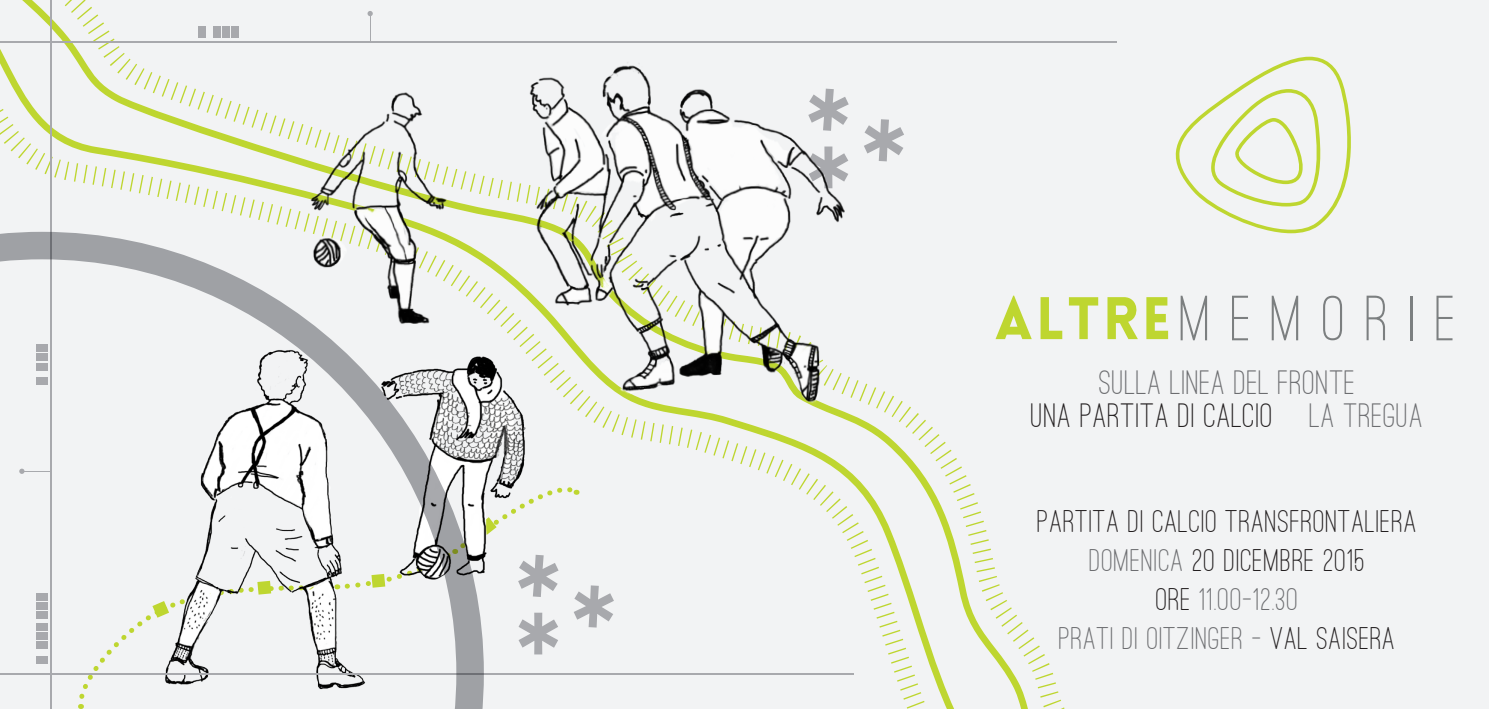
<style>
.page{position:relative;width:1489px;height:709px;background:#fff}
.page>*{position:absolute;margin:0;border:0;box-sizing:border-box;transform-origin:0 0}
.t1{font:500 35px "Ostrich Sans";letter-spacing:.025em;color:#231f20}
.t2{font:500 35px "Ostrich Sans";letter-spacing:.025em;color:#6c6d70}
.t3{font:500 32.5px "Ostrich Sans Rounded";letter-spacing:.03em;color:#231f20}
.t4{font:500 32.5px "Ostrich Sans Rounded";letter-spacing:.03em;color:#6c6d70}
.s1{color:#6c6d70}
.s2{color:#231f20}
.s3{font-family:"Ostrich Sans";color:#231f20}
</style>
<div class="page">
<div style="left:0;top:0;width:1488px;height:709px;background:#f2f3f4"></div>
<svg style="left:853px;top:41px;width:342px;height:668px"></svg>
<img style="left:0;top:0;width:1091px;height:552px">
<img style="left:484px;top:344px;width:242px;height:311px">
<hr style="left:50px;top:0;width:2px;height:709px;background:#a8a9ad">
<div style="left:198px;top:26px;width:8px;height:12px;background:#a8a9ad"></div>
<div style="left:213px;top:26px;width:7px;height:12px;background:#a8a9ad"></div>
<div style="left:222px;top:26px;width:7px;height:12px;background:#a8a9ad"></div>
<div style="left:231px;top:26px;width:7px;height:12px;background:#a8a9ad"></div>
<svg style="left:367px;top:11px;width:6px;height:30px"></svg>
<hr style="left:0;top:41px;width:1116px;height:2px;background:#a8a9ad">
<hr style="left:0;top:673px;width:853px;height:2px;background:#a8a9ad">
<svg style="left:0;top:232px;width:484px;height:477px"></svg>
<svg style="left:1174px;top:57px;width:177px;height:176px"></svg>
<svg style="left:995px;top:295px;width:36px;height:44px"></svg>
<svg style="left:1040px;top:297px;width:22px;height:42px"></svg>
<svg style="left:1068px;top:297px;width:30px;height:42px"></svg>
<svg style="left:1107px;top:297px;width:33px;height:42px"></svg>
<svg style="left:1146px;top:297px;width:21px;height:42px"></svg>
<svg style="left:1180px;top:296px;width:26px;height:44px"></svg>
<svg style="left:1232px;top:296px;width:15px;height:44px"></svg>
<svg style="left:1271px;top:296px;width:26px;height:44px"></svg>
<svg style="left:1323px;top:296px;width:18px;height:44px"></svg>
<svg style="left:1366px;top:296px;width:18px;height:44px"></svg>
<hr style="left:1410px;top:296px;width:2px;height:44px;background:#7c7f80">
<svg style="left:1436px;top:296px;width:16px;height:44px"></svg>
<p class="t2" style="left:1099px;top:361px;width:257px">SULLA LINEA DEL FRONTE</p>
<p class="t1" style="left:1031px;top:394px;width:394px">UNA PARTITA DI CALCIO <span class="s1">LA TREGUA</span></p>
<p class="t3" style="left:1037px;top:502px;width:380px">PARTITA DI CALCIO TRANSFRONTALIERA</p>
<p class="t3" style="left:1089px;top:541px;width:277px"><span class="s1">DOMENICA</span> 20 DICEMBRE 2015</p>
<p class="t4" style="left:1155px;top:580px;width:144px"><span class="s2">ORE</span> 11.00-12.30</p>
<p class="t4" style="left:1058px;top:619px;width:338px">PRATI DI OITZINGER - <span class="s3">VAL SAISERA</span></p>
</div>
